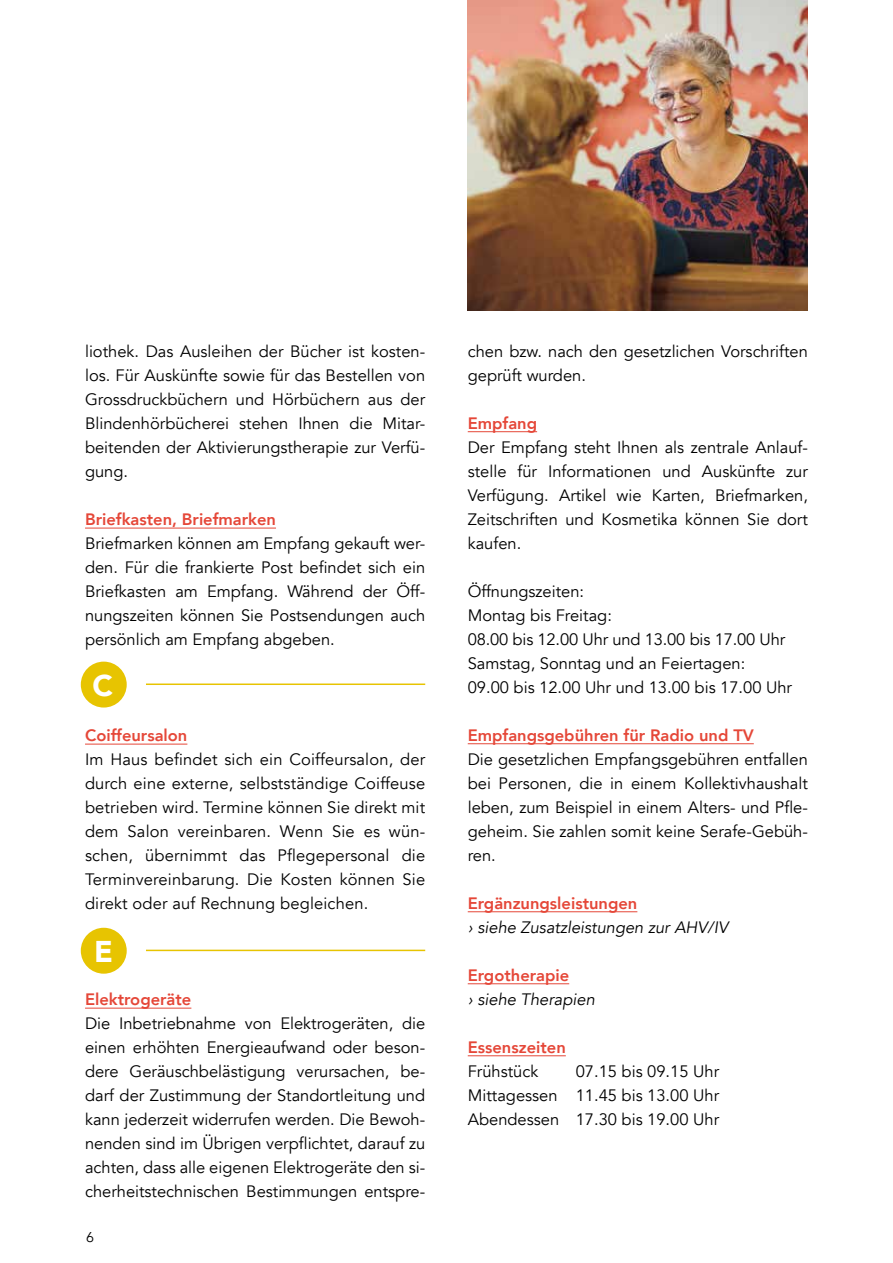
<style>
.page{position:relative;width:893px;height:1263px;background:#fff}
.page>*{position:absolute;margin:0;border:0;box-sizing:border-box;transform-origin:0 0}
.t1{font:900 30px "Avenir";color:#fff}
.t2{font:16.5px/24px "Avenir";color:#000;text-align:justify}
.t3{font:800 16.5px "Avenir";color:#e54738}
.t4{font:italic 16.5px "Avenir";color:#000}
.t5{font:14.25px "Avenir";color:#000}
</style>
<div class="page">
<hr style="left:85px;top:528px;width:191px;height:1px;background:#e54738">
<hr style="left:85px;top:744px;width:102px;height:1px;background:#e54738">
<hr style="left:85px;top:1008px;width:106px;height:1px;background:#e54738">
<hr style="left:468px;top:431px;width:69px;height:1px;background:#e54738">
<hr style="left:468px;top:743px;width:286px;height:1px;background:#e54738">
<hr style="left:468px;top:911px;width:169px;height:1px;background:#e54738">
<hr style="left:468px;top:983px;width:101px;height:1px;background:#e54738">
<hr style="left:468px;top:1055px;width:98px;height:1px;background:#e54738">
<img style="left:468px;top:0;width:340px;height:310px">
<div style="left:81px;top:928px;width:46px;height:46px;background:#e7c401;border-radius:50%"></div>
<hr style="left:146px;top:950px;width:279px;height:1px;background:#e7c401">
<div style="left:81px;top:662px;width:46px;height:45px;background:#e7c401;border-radius:50%"></div>
<hr style="left:146px;top:683px;width:279px;height:2px;background:#e7c401">
<p class="t2" style="left:85px;top:340px;width:342px">liothek. Das Ausleihen der Bücher ist kosten&shy;los. Für Auskünfte sowie für das Bestellen von Grossdruckbüchern und Hörbüchern aus der Blindenhörbücherei stehen Ihnen die Mitar&shy;beitenden der Aktivierungstherapie zur Verfü&shy;gung.</p>
<p class="t3" style="left:85px;top:506px;width:192px">Briefkasten, Briefmarken</p>
<p class="t2" style="left:85px;top:532px;width:342px">Briefmarken können am Empfang gekauft wer&shy;den. Für die frankierte Post befindet sich ein Briefkasten am Empfang. Während der Öff&shy;nungszeiten können Sie Postsendungen auch persönlich am Empfang abgeben.</p>
<h1 class="t1" style="left:92px;top:660px;width:22px">C</h1>
<p class="t3" style="left:85px;top:723px;width:104px">Coiffeursalon</p>
<p class="t2" style="left:85px;top:748px;width:342px">Im Haus befindet sich ein Coiffeursalon, der durch eine externe, selbstständige Coiffeuse betrieben wird. Termine können Sie direkt mit dem Salon vereinbaren. Wenn Sie es wün&shy;schen, übernimmt das Pflegepersonal die Terminvereinbarung. Die Kosten können Sie direkt oder auf Rechnung begleichen.</p>
<h1 class="t1" style="left:94px;top:926px;width:20px">E</h1>
<p class="t3" style="left:85px;top:987px;width:108px">Elektrogeräte</p>
<p class="t2" style="left:85px;top:1012px;width:342px">Die Inbetriebnahme von Elektrogeräten, die einen erhöhten Energieaufwand oder beson&shy;dere Geräuschbelästigung verursachen, be&shy;darf der Zustimmung der Standortleitung und kann jederzeit widerrufen werden. Die Bewoh&shy;nenden sind im Übrigen verpflichtet, darauf zu achten, dass alle eigenen Elektrogeräte den si&shy;cherheitstechnischen Bestimmungen entspre-</p>
<p class="t5" style="left:86px;top:1228px;width:9px">6</p>
<p class="t2" style="left:468px;top:339px;width:342px">chen bzw. nach den gesetzlichen Vorschriften geprüft wurden.</p>
<p class="t3" style="left:468px;top:410px;width:71px">Empfang</p>
<p class="t2" style="left:468px;top:435px;width:342px">Der Empfang steht Ihnen als zentrale Anlauf&shy;stelle für Informationen und Auskünfte zur Verfügung. Artikel wie Karten, Briefmarken, Zeitschriften und Kosmetika können Sie dort kaufen.</p>
<p class="t2" style="left:468px;top:579px;width:326px;text-align:left">Öffnungszeiten:<br>Montag bis Freitag:<br>08.00 bis 12.00 Uhr und 13.00 bis 17.00 Uhr<br>Samstag, Sonntag und an Feiertagen:<br>09.00 bis 12.00 Uhr und 13.00 bis 17.00 Uhr</p>
<p class="t3" style="left:468px;top:722px;width:288px">Empfangsgebühren für Radio und TV</p>
<p class="t2" style="left:468px;top:747px;width:342px">Die gesetzlichen Empfangsgebühren entfallen bei Personen, die in einem Kollektivhaushalt leben, zum Beispiel in einem Alters- und Pfle&shy;geheim. Sie zahlen somit keine Serafe-Gebüh&shy;ren.</p>
<p class="t3" style="left:468px;top:890px;width:171px">Ergänzungsleistungen</p>
<p class="t4" style="left:468px;top:917px;width:262px">› siehe Zusatzleistungen zur AHV/IV</p>
<p class="t3" style="left:468px;top:962px;width:103px">Ergotherapie</p>
<p class="t4" style="left:468px;top:989px;width:129px">› siehe Therapien</p>
<p class="t3" style="left:468px;top:1034px;width:100px">Essenszeiten</p>
<p class="t2" style="left:468px;top:1059px;width:72px">Frühstück</p>
<p class="t2" style="left:468px;top:1059px;width:253px;text-indent:108px">07.15 bis 09.15 Uhr Mittagessen 11.45 bis 13.00 Uhr Abendessen 17.30 bis 19.00 Uhr</p>
</div>
